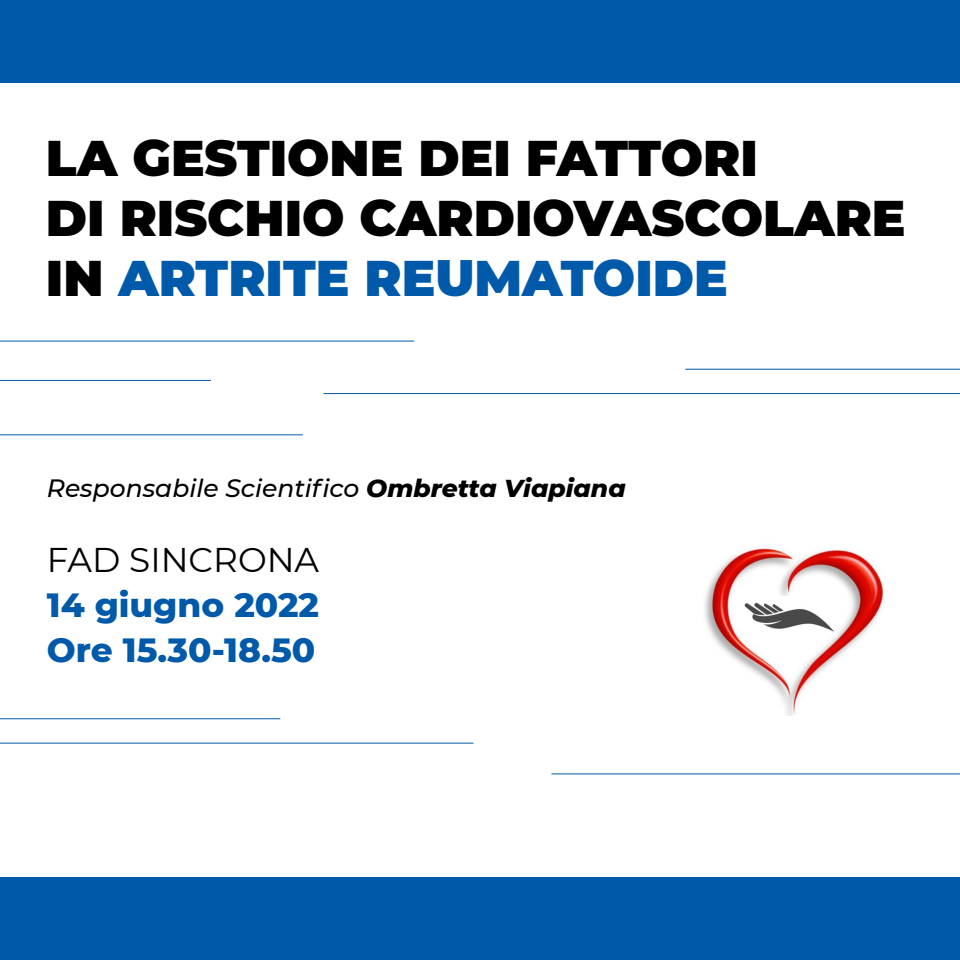
<style>
.page{position:relative;width:960px;height:960px;background:#fff}
.page>*{position:absolute;margin:0;border:0;box-sizing:border-box;transform-origin:0 0}
.t1{font:900 50px/60px "Montserrat";color:#000}
.t2{font:900 50px "Montserrat";color:#015aa9}
.t3{font:800 34.25px/45px "Montserrat";color:#015aa9}
.t4{font:italic 500 25px "Montserrat";color:#000}
.s1{color:#000}
.s2{font-weight:800}
.s3{font-weight:400;color:#000}
</style>
<div class="page">
<div style="left:0;top:0;width:960px;height:82px;background:#015aa9"></div>
<div style="left:0;top:878px;width:960px;height:82px;background:#015aa9"></div>
<img style="left:704px;top:548px;width:180px;height:167px">
<img style="left:741px;top:597px;width:96px;height:40px">
<hr style="left:0;top:341px;width:414px;height:1px;background:#015aa9">
<hr style="left:551px;top:774px;width:409px;height:1px;background:#015aa9">
<hr style="left:323px;top:393px;width:637px;height:1px;background:#015aa9">
<hr style="left:0;top:743px;width:473px;height:1px;background:#015aa9">
<hr style="left:685px;top:369px;width:275px;height:1px;background:#015aa9">
<hr style="left:0;top:718px;width:280px;height:1px;background:#015aa9">
<hr style="left:0;top:435px;width:303px;height:1px;background:#015aa9">
<hr style="left:0;top:380px;width:211px;height:1px;background:#015aa9">
<p class="t1" style="left:46px;top:125px;width:861px">LA GESTIONE DEI FATTORI<br>DI RISCHIO CARDIOVASCOLARE</p>
<p class="t2" style="left:46px;top:241px;width:683px"><span class="s1">IN</span> ARTRITE REUMATOIDE</p>
<p class="t4" style="left:47px;top:471px;width:581px">Responsabile Scientifico <span class="s2">Ombretta Viapiana</span></p>
<p class="t3" style="left:47px;top:535px;width:274px"><span class="s3">FAD SINCRONA<br></span>14 giugno 2022</p>
<p class="t3" style="left:47px;top:625px;width:270px">Ore 15.30-18.50</p>
</div>
